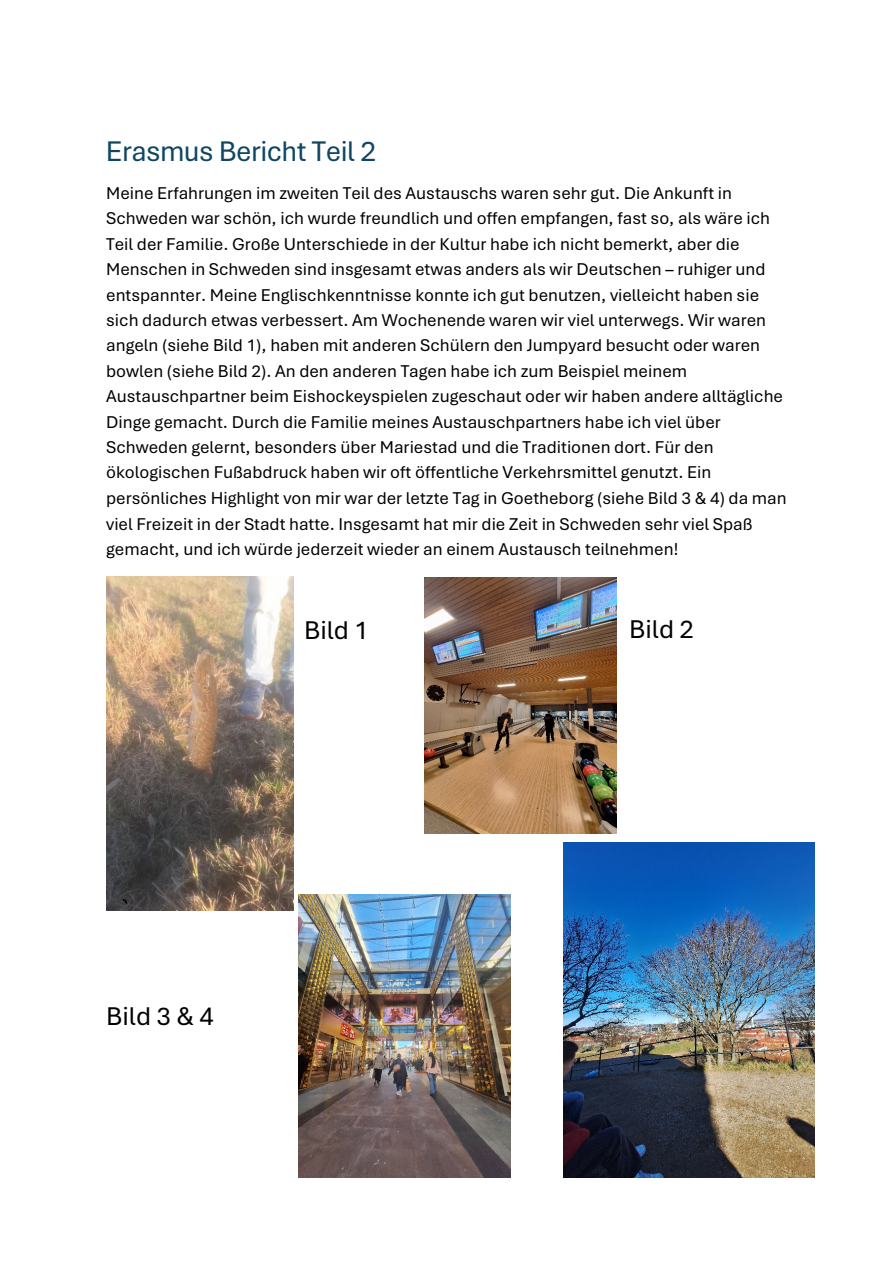
<style>
.page{position:relative;width:893px;height:1263px;background:#fff}
.page>*{position:absolute;margin:0;border:0;box-sizing:border-box;transform-origin:0 0}
.t1{font:29.85px "Aptos Display";color:#0f4761}
.t2{font:27px "Aptos";color:#000}
.t3{font:18px/25.5px "Aptos";color:#000}
</style>
<div class="page">
<img style="left:563px;top:842px;width:252px;height:336px">
<img style="left:425px;top:578px;width:192px;height:256px">
<img style="left:298px;top:895px;width:212px;height:282px">
<img style="left:106px;top:577px;width:188px;height:333px">
<h1 class="t1" style="left:106px;top:133px;width:271px">Erasmus Bericht Teil 2</h1>
<p class="t3" style="left:106px;top:180px;width:682px">Meine Erfahrungen im zweiten Teil des Austauschs waren sehr gut. Die Ankunft in Schweden war schön, ich wurde freundlich und o&gt;en empfangen, fast so, als wäre ich Teil der Familie. Große Unterschiede in der Kultur habe ich nicht bemerkt, aber die Menschen in Schweden sind insgesamt etwas anders als wir Deutschen – ruhiger und entspannter. Meine Englischkenntnisse konnte ich gut benutzen, vielleicht haben sie sich dadurch etwas verbessert. Am Wochenende waren wir viel unterwegs. Wir waren angeln (siehe Bild 1), haben mit anderen Schülern den Jumpyard besucht oder waren bowlen (siehe Bild 2). An den anderen Tagen habe ich zum Beispiel meinem Austauschpartner beim Eishockeyspielen zugeschaut oder wir haben andere alltägliche Dinge gemacht. Durch die Familie meines Austauschpartners habe ich viel über Schweden gelernt, besonders über Mariestad und die Traditionen dort. Für den ökologischen Fußabdruck haben wir oft ö&gt;entliche Verkehrsmittel genutzt. Ein persönliches Highlight von mir war der letzte Tag in Goetheborg (siehe Bild 3 &amp; 4) da man viel Freizeit in der Stadt hatte. Insgesamt hat mir die Zeit in Schweden sehr viel Spaß gemacht, und ich würde jederzeit wieder an einem Austausch teilnehmen!</p>
<h2 class="t2" style="left:304px;top:613px;width:66px">Bild 1</h2>
<h2 class="t2" style="left:629px;top:613px;width:66px">Bild 2</h2>
<h2 class="t2" style="left:106px;top:1000px;width:109px">Bild 3 &amp; 4</h2>
</div>
